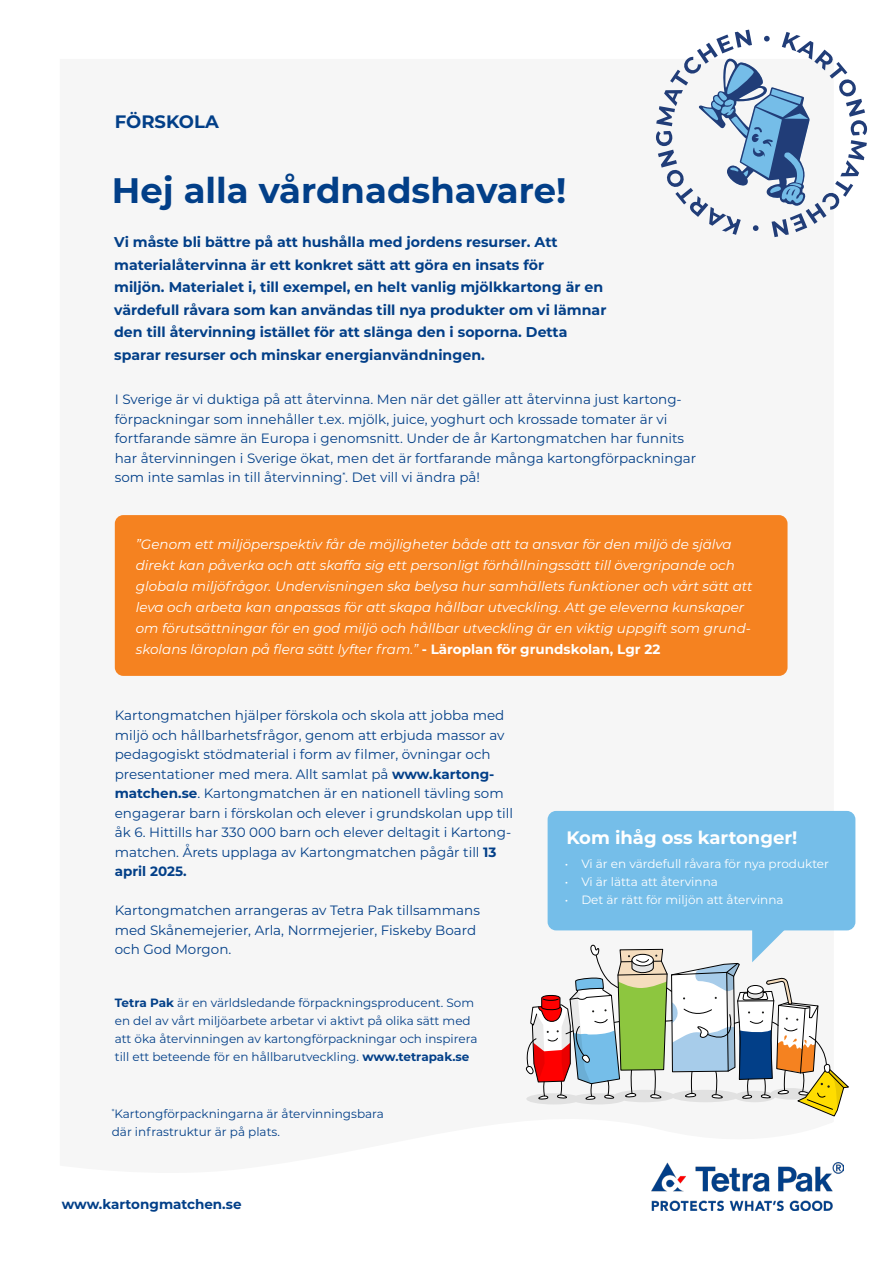
<style>
.page{position:relative;width:893px;height:1263px;background:#fff}
.page>*{position:absolute;margin:0;border:0;box-sizing:border-box;transform-origin:0 0}
.t1{font:700 35.4px "Montserrat";color:#023f88}
.t2{font:700 18px "Montserrat";color:#fff}
.t3{font:700 18px "Montserrat";color:#023f88}
.t4{font:700 14.1px/22.5px "Montserrat";color:#023f88}
.t5{font:13.5px/19.5px "Montserrat";color:#023f88}
.t6{font:italic 13.5px/21px "Montserrat";color:#fff}
.t7{font:700 13.5px "Montserrat";color:#023f88}
.t8{font:12px/18px "Montserrat";color:#023f88}
.t9{font:12px "Montserrat";color:#fff}
.s1{font-weight:700;font-style:normal}
.s2{font-weight:700}
</style>
<div class="page">
<img style="left:651px;top:1163px;width:192px;height:48px">
<svg style="left:656px;top:30px;width:211px;height:207px"></svg>
<div style="left:548px;top:811px;width:307px;height:119px;background:#75bee9;border-radius:9px"></div>
<svg style="left:525px;top:920px;width:324px;height:197px"></svg>
<div style="left:115px;top:515px;width:672px;height:161px;background:#f58220;border-radius:9px"></div>
<p class="t3" style="left:115px;top:108px;width:106px">FÖRSKOLA</p>
<p class="t1" style="left:112px;top:165px;width:456px">Hej alla vårdnadshavare!</p>
<p class="t4" style="left:114px;top:230px;width:445px">Vi måste bli bättre på att hushålla med jordens resurser. Att</p>
<p class="t4" style="left:114px;top:253px;width:431px">materialåtervinna är ett konkret sätt att göra en insats för</p>
<p class="t4" style="left:114px;top:275px;width:494px">miljön. Materialet i, till exempel, en helt vanlig mjölkkartong är en värdefull råvara som kan användas till nya produkter om vi lämnar den till återvinning istället för att slänga den i soporna. Detta sparar resurser och minskar energianvändningen.</p>
<p class="t5" style="left:115px;top:389px;width:583px">I Sverige är vi duktiga på att återvinna. Men när det gäller att återvinna just kartong&shy;förpackningar som innehåller t.ex. mjölk, juice, yoghurt och krossade tomater är vi fortfarande sämre än Europa i genomsnitt. Under de år Kartongmatchen har funnits har återvinningen i Sverige ökat, men det är fortfarande många kartongförpackningar som inte samlas in till återvinning<sup>*</sup>. Det vill vi ändra på!</p>
<p class="t6" style="left:136px;top:533px;width:618px">”Genom ett miljöperspektiv får de möjligheter både att ta ansvar för den miljö de själva direkt kan påverka och att skaffa sig ett personligt förhållningssätt till övergripande och globala miljöfrågor. Undervisningen ska belysa hur samhällets funktioner och vårt sätt att leva och arbeta kan anpassas för att skapa hållbar utveckling. Att ge eleverna kunskaper om förutsättningar för en god miljö och hållbar utveckling är en viktig uppgift som grund&shy;skolans läroplan på flera sätt lyfter fram.” <span class="s1">- Läroplan för grundskolan, Lgr 22</span></p>
<p class="t5" style="left:115px;top:705px;width:400px">Kartongmatchen hjälper förskola och skola att jobba med miljö och hållbarhetsfrågor, genom att erbjuda massor av pedagogiskt stödmaterial i form av filmer, övningar och presentationer med mera. Allt samlat på <span class="s2">www.kartong&shy;matchen.se</span>. Kartongmatchen är en nationell tävling som engagerar barn i förskolan och elever i grundskolan upp till åk 6. Hittills har 330 000 barn och elever deltagit i Kartong&shy;matchen. Årets upplaga av Kartongmatchen pågår till <span class="s2">13 april 2025.</span></p>
<p class="t5" style="left:115px;top:900px;width:367px">Kartongmatchen arrangeras av Tetra Pak tillsammans med Skånemejerier, Arla, Norrmejerier, Fiskeby Board och God Morgon.</p>
<p class="t8" style="left:115px;top:993px;width:364px"><span class="s2">Tetra Pak</span> är en världsledande förpackningsproducent. Som en del av vårt miljöarbete arbetar vi aktivt på olika sätt med att öka återvinningen av kartongförpackningar och inspirera till ett beteende för en hållbarutveckling. <span class="s2">www.tetrapak.se</span></p>
<p class="t8" style="left:112px;top:1105px;width:274px"><sup>*</sup>Kartongförpackningarna är återvinningsbara där infrastruktur är på plats.</p>
<p class="t7" style="left:62px;top:1195px;width:181px">www.kartongmatchen.se</p>
<p class="t2" style="left:566px;top:825px;width:233px">Kom ihåg oss kartonger!</p>
<p class="t9" style="left:565px;top:856px;width:266px">• Vi är en värdefull råvara för nya produkter</p>
<p class="t9" style="left:565px;top:874px;width:154px">• Vi är lätta att återvinna</p>
<p class="t9" style="left:565px;top:892px;width:220px">• Det är rätt för miljön att återvinna</p>
</div>
